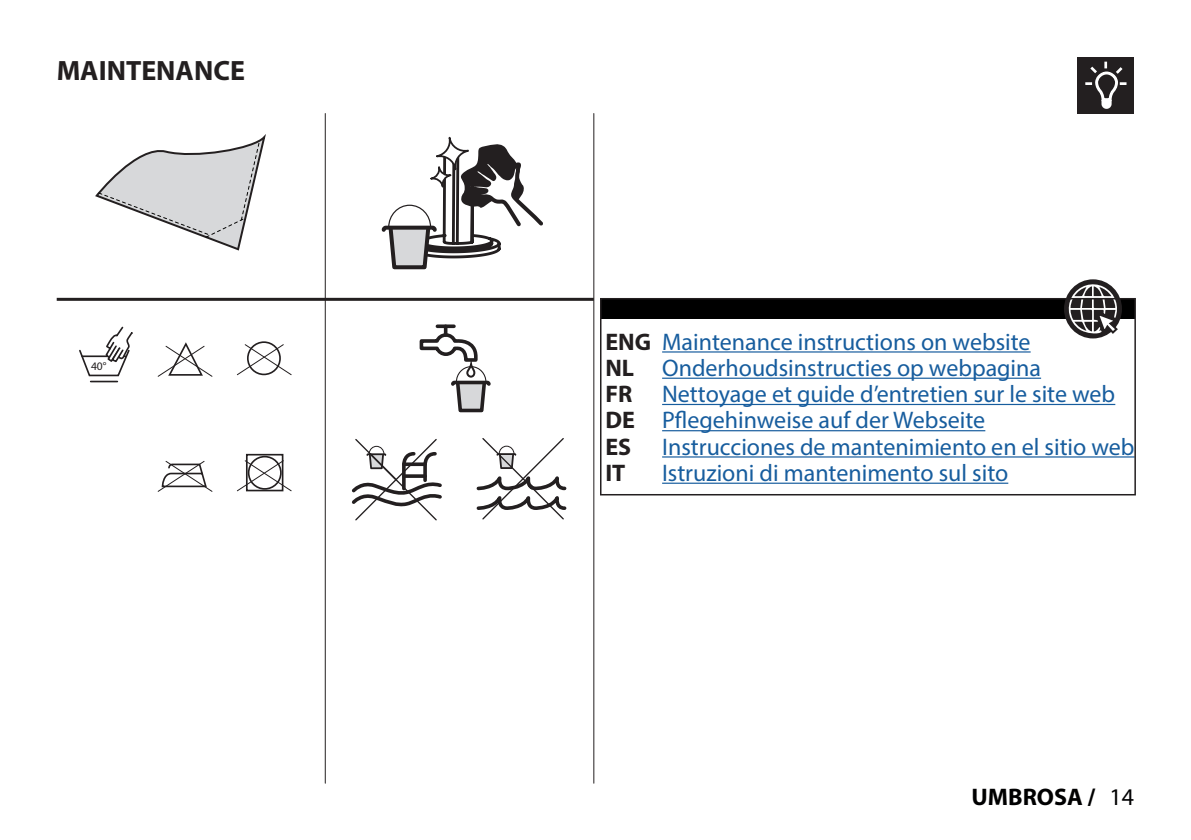
<style>
.page{position:relative;width:1191px;height:840px;background:#fff}
.page>*{position:absolute;margin:0;border:0;box-sizing:border-box;transform-origin:0 0}
.t1{font:700 28px "Myriad Pro";color:#231f20}
.t2{font:24px "Myriad Pro";color:#175d9e}
.t3{font:700 24px "Myriad Pro";color:#231f20}
.t4{font:700 24px "Myriad Pro";color:#000001}
.t5{font:11.6px "Myriad Pro";color:#231f20}
.s1{font-weight:400;color:#000002}
</style>
<div class="page">
<div style="left:1077px;top:57px;width:57px;height:56px;background:#231f20"></div>
<svg style="left:1085px;top:62px;width:41px;height:47px"></svg>
<svg style="left:437px;top:324px;width:17px;height:2px"></svg>
<svg style="left:476px;top:438px;width:91px;height:82px"></svg>
<svg style="left:419px;top:326px;width:72px;height:87px"></svg>
<svg style="left:351px;top:439px;width:91px;height:82px"></svg>
<svg style="left:381px;top:136px;width:162px;height:134px"></svg>
<div style="left:247px;top:341px;width:34px;height:34px;border:2px solid #231f20;border-radius:50%"></div>
<svg style="left:237px;top:343px;width:55px;height:32px"></svg>
<div style="left:246px;top:453px;width:37px;height:38px;border:2px solid #231f20"></div>
<div style="left:248px;top:455px;width:34px;height:34px;border:2px solid #231f20;border-radius:50%"></div>
<svg style="left:237px;top:459px;width:55px;height:32px"></svg>
<svg style="left:157px;top:342px;width:56px;height:35px"></svg>
<svg style="left:157px;top:461px;width:56px;height:31px"></svg>
<hr style="left:91px;top:380px;width:26px;height:2px;background:#231f20">
<svg style="left:79px;top:326px;width:54px;height:51px"></svg>
<svg style="left:95px;top:134px;width:171px;height:117px"></svg>
<hr style="left:325px;top:113px;width:1px;height:669px;background:#231f20">
<hr style="left:593px;top:113px;width:1px;height:669px;background:#231f20">
<hr style="left:57px;top:298px;width:537px;height:3px;background:#231f20">
<hr style="left:662px;top:351px;width:368px;height:1px;background:#175d9e">
<hr style="left:662px;top:377px;width:379px;height:1px;background:#175d9e">
<hr style="left:662px;top:403px;width:453px;height:2px;background:#175d9e">
<hr style="left:662px;top:430px;width:323px;height:1px;background:#175d9e">
<hr style="left:662px;top:456px;width:472px;height:1px;background:#175d9e">
<hr style="left:662px;top:482px;width:346px;height:1px;background:#175d9e">
<div style="left:600px;top:299px;width:535px;height:19px;background:#000"></div>
<div style="left:1064px;top:279px;width:58px;height:59px;background:#231f20;border-radius:50%"></div>
<svg style="left:1065px;top:281px;width:54px;height:55px"></svg>
<div style="left:600px;top:298px;width:535px;height:197px;border:2px solid #231f20"></div>
<p class="t1" style="left:57px;top:52px;width:190px">MAINTENANCE</p>
<p class="t5" style="left:91px;top:359px;width:17px">40°</p>
<p class="t3" style="left:605px;top:325px;width:47px">ENG</p>
<p class="t3" style="left:605px;top:352px;width:30px">NL</p>
<p class="t3" style="left:605px;top:378px;width:28px">FR</p>
<p class="t3" style="left:605px;top:404px;width:31px">DE</p>
<p class="t3" style="left:605px;top:430px;width:27px">ES</p>
<p class="t3" style="left:605px;top:457px;width:21px">IT</p>
<p class="t2" style="left:662px;top:326px;width:370px">Maintenance instructions on website</p>
<p class="t2" style="left:662px;top:353px;width:380px">Onderhoudsinstructies op webpagina</p>
<p class="t2" style="left:662px;top:379px;width:455px">Nettoyage et guide d’entretien sur le site web</p>
<p class="t2" style="left:662px;top:405px;width:325px">Pflegehinweise auf der Webseite</p>
<p class="t2" style="left:662px;top:431px;width:474px">Instrucciones de mantenimiento en el sitio web</p>
<p class="t2" style="left:662px;top:457px;width:348px">Istruzioni di mantenimento sul sito</p>
<p class="t4" style="left:971px;top:780px;width:164px">UMBROSA / <span class="s1">14</span></p>
</div>
